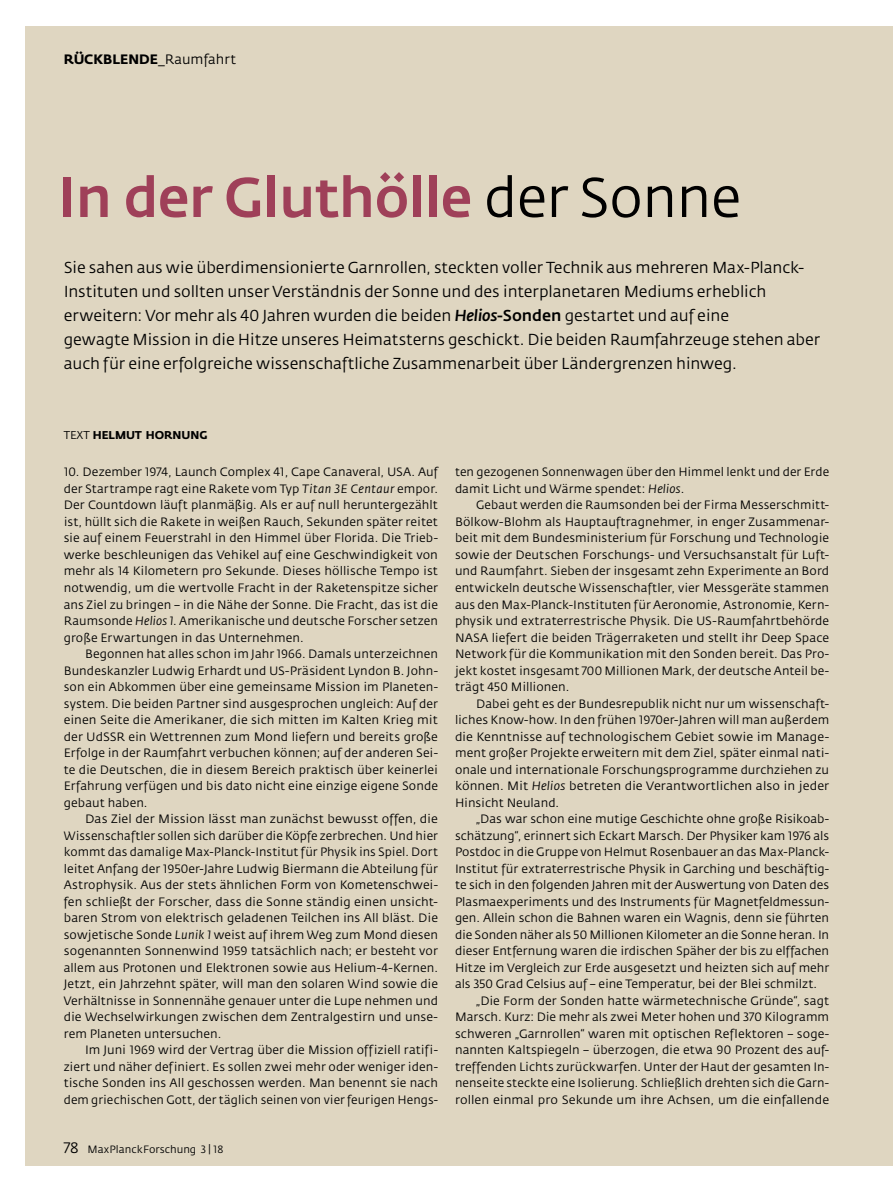
<style>
.page{position:relative;width:893px;height:1191px;background:#fff}
.page>*{position:absolute;margin:0;border:0;box-sizing:border-box;transform-origin:0 0}
.t1{font:500 55.5px "Fedra Sans";letter-spacing:-.015em;color:#9f4059}
.t2{font:15.75px/24px "Fedra Sans";letter-spacing:-.005em;color:#000}
.t3{font:700 13.5px "Fedra Sans";color:#000}
.t4{font:12px/16.5px "Fedra Sans";letter-spacing:.005em;color:#000;text-align:justify}
.t5{font:700 11.25px "Fedra Sans";letter-spacing:-.005em;color:#000}
.t6{font:10.5px "Fedra Sans";color:#000}
.s1{font-weight:400}
.s2{font-weight:400;color:#000}
.s3{font-family:"Fedra Sans Book SC"}
.s4{font-weight:500;font-style:italic}
.s5{font-weight:500}
.s6{font-style:italic}
.s7{font-family:"Fedra Sans Book SC Italic"}
.s8{font-family:"Fedra Sans Book SC";font-size:15px}
</style>
<div class="page">
<div style="left:26px;top:26px;width:867px;height:1139px;background:#dfd6c1"></div>
<p class="t3" style="left:64px;top:51px;width:174px">RÜCKBLENDE<span class="s1">_Raumfahrt</span></p>
<h1 class="t1" style="left:58px;top:166px;width:684px">In der Gluthölle <span class="s2">der Sonne</span></h1>
<p class="t2" style="left:64px;top:256px;width:758px">Sie sahen aus wie überdimensionierte Garnrollen, steckten voller Technik aus mehreren Max-Planck-Instituten und sollten unser Verständnis der Sonne und des interplanetaren Mediums erheblich erweitern: Vor mehr als <span class="s3">40</span> Jahren wurden die beiden <span class="s4">Helios</span><span class="s5">-Sonden</span> gestartet und auf eine<br>gewagte Mission in die Hitze unseres Heimatsterns geschickt. Die beiden Raumfahrzeuge stehen aber auch für eine erfolgreiche wissenschaftliche Zusammenarbeit über Ländergrenzen hinweg.</p>
<p class="t5" style="left:64px;top:428px;width:145px"><span class="s1">TEXT</span> HELMUT HORNUNG</p>
<p class="t4" style="left:64px;top:464px;width:376px"><span class="s3">10</span>. Dezember <span class="s3">1974</span>, Launch Complex <span class="s3">41</span>, Cape Canaveral, USA. Auf der Startrampe ragt eine Rakete vom Typ <span class="s6">Titan</span> <span class="s7">3</span><span class="s6">E Centaur</span> empor.<br>Der Countdown läuft planmäßig. Als er auf null heruntergezählt ist, hüllt sich die Rakete in weißen Rauch, Sekunden später reitet sie auf einem Feuerstrahl in den Himmel über Florida. Die Trieb&shy;werke beschleunigen das Vehikel auf eine Geschwindigkeit von mehr als <span class="s3">14</span> Kilometern pro Sekunde. Dieses höllische Tempo ist notwendig, um die wertvolle Fracht in der Raketenspitze sicher ans Ziel zu bringen – in die Nähe der Sonne. Die Fracht, das ist die Raumsonde <span class="s6">Helios</span> <span class="s7">1</span>. Amerikanische und deutsche Forscher setzen große Erwartungen in das Unternehmen.</p>
<p class="t4" style="left:64px;top:646px;width:376px;text-indent:21px">Begonnen hat alles schon im Jahr <span class="s3">1966</span>. Damals unterzeichnen Bundeskanzler Ludwig Erhardt und US-Präsident Lyndon B. John&shy;son ein Abkommen über eine gemeinsame Mission im Planeten&shy;system. Die beiden Partner sind ausgesprochen ungleich: Auf der einen Seite die Amerikaner, die sich mitten im Kalten Krieg mit der UdSSR ein Wettrennen zum Mond liefern und bereits große Erfolge in der Raumfahrt verbuchen können; auf der anderen Sei&shy;te die Deutschen, die in diesem Bereich praktisch über keinerlei Erfahrung verfügen und bis dato nicht eine einzige eigene Sonde gebaut haben.</p>
<p class="t4" style="left:64px;top:811px;width:376px;text-indent:21px">Das Ziel der Mission lässt man zunächst bewusst offen, die Wissenschaftler sollen sich darüber die Köpfe zerbrechen. Und hier kommt das damalige Max-Planck-Institut für Physik ins Spiel. Dort leitet Anfang der <span class="s3">1950</span>er-Jahre Ludwig Biermann die Abteilung für Astrophysik. Aus der stets ähnlichen Form von Kometenschwei&shy;fen schließt der Forscher, dass die Sonne ständig einen unsicht&shy;baren Strom von elektrisch geladenen Teilchen ins All bläst. Die sowjetische Sonde <span class="s6">Lunik</span> <span class="s7">1</span> weist auf ihrem Weg zum Mond diesen sogenannten Sonnenwind <span class="s3">1959</span> tatsächlich nach; er besteht vor allem aus Protonen und Elektronen sowie aus Helium-<span class="s3">4</span>-Kernen.<br>Jetzt, ein Jahrzehnt später, will man den solaren Wind sowie die Verhältnisse in Sonnennähe genauer unter die Lupe nehmen und die Wechselwirkungen zwischen dem Zentralgestirn und unse&shy;rem Planeten untersuchen.</p>
<p class="t4" style="left:64px;top:1042px;width:376px;text-indent:21px">Im Juni <span class="s3">1969</span> wird der Vertrag über die Mission offiziell ratifi&shy;ziert und näher definiert. Es sollen zwei mehr oder weniger iden&shy;tische Sonden ins All geschossen werden. Man benennt sie nach dem griechischen Gott, der täglich seinen von vier feurigen Hengs-</p>
<p class="t6" style="left:64px;top:1144px;width:161px"><span class="s8">78</span> MaxPlanckForschung <span class="s3">3 | 18</span></p>
<p class="t4" style="left:455px;top:464px;width:376px">ten gezogenen Sonnenwagen über den Himmel lenkt und der Erde damit Licht und Wärme spendet: <span class="s6">Helios</span>.</p>
<p class="t4" style="left:455px;top:497px;width:376px;text-indent:21px">Gebaut werden die Raumsonden bei der Firma Messerschmitt-Bölkow-Blohm als Hauptauftragnehmer, in enger Zusammenar&shy;beit mit dem Bundesministerium für Forschung und Technologie sowie der Deutschen Forschungs- und Versuchsanstalt für Luft&shy;und Raumfahrt. Sieben der insgesamt zehn Experimente an Bord entwickeln deutsche Wissenschaftler, vier Messgeräte stammen aus den Max-Planck-Instituten für Aeronomie, Astronomie, Kern&shy;physik und extraterrestrische Physik. Die US-Raumfahrtbehörde NASA liefert die beiden Trägerraketen und stellt ihr Deep Space Network für die Kommunikation mit den Sonden bereit. Das Pro&shy;jekt kostet insgesamt <span class="s3">700</span> Millionen Mark, der deutsche Anteil be&shy;trägt <span class="s3">450</span> Millionen.</p>
<p class="t4" style="left:455px;top:695px;width:376px;text-indent:21px">Dabei geht es der Bundesrepublik nicht nur um wissenschaft&shy;liches Know-how. In den frühen <span class="s3">1970</span>er-Jahren will man außerdem die Kenntnisse auf technologischem Gebiet sowie im Manage&shy;ment großer Projekte erweitern mit dem Ziel, später einmal nati&shy;onale und internationale Forschungsprogramme durchziehen zu können. Mit <span class="s6">Helios</span> betreten die Verantwortlichen also in jeder Hinsicht Neuland.</p>
<p class="t4" style="left:455px;top:811px;width:376px;text-indent:21px">„Das war schon eine mutige Geschichte ohne große Risikoab&shy;schätzung“, erinnert sich Eckart Marsch. Der Physiker kam <span class="s3">1976</span> als Postdoc in die Gruppe von Helmut Rosenbauer an das Max-Planck-Institut für extraterrestrische Physik in Garching und beschäftig&shy;te sich in den folgenden Jahren mit der Auswertung von Daten des Plasmaexperiments und des Instruments für Magnetfeldmessun&shy;gen. Allein schon die Bahnen waren ein Wagnis, denn sie führten die Sonden näher als <span class="s3">50</span> Millionen Kilometer an die Sonne heran. In dieser Entfernung waren die irdischen Späher der bis zu elffachen Hitze im Vergleich zur Erde ausgesetzt und heizten sich auf mehr als <span class="s3">350</span> Grad Celsius auf – eine Temperatur, bei der Blei schmilzt.</p>
<p class="t4" style="left:455px;top:992px;width:376px;text-indent:21px">„Die Form der Sonden hatte wärmetechnische Gründe“, sagt Marsch. Kurz: Die mehr als zwei Meter hohen und <span class="s3">370</span> Kilogramm schweren „Garnrollen“ waren mit optischen Reflektoren – soge&shy;nannten Kaltspiegeln – überzogen, die etwa <span class="s3">90</span> Prozent des auf&shy;treffenden Lichts zurückwarfen. Unter der Haut der gesamten In&shy;nenseite steckte eine Isolierung. Schließlich drehten sich die Garn&shy;rollen einmal pro Sekunde um ihre Achsen, um die einfallende</p>
</div>
